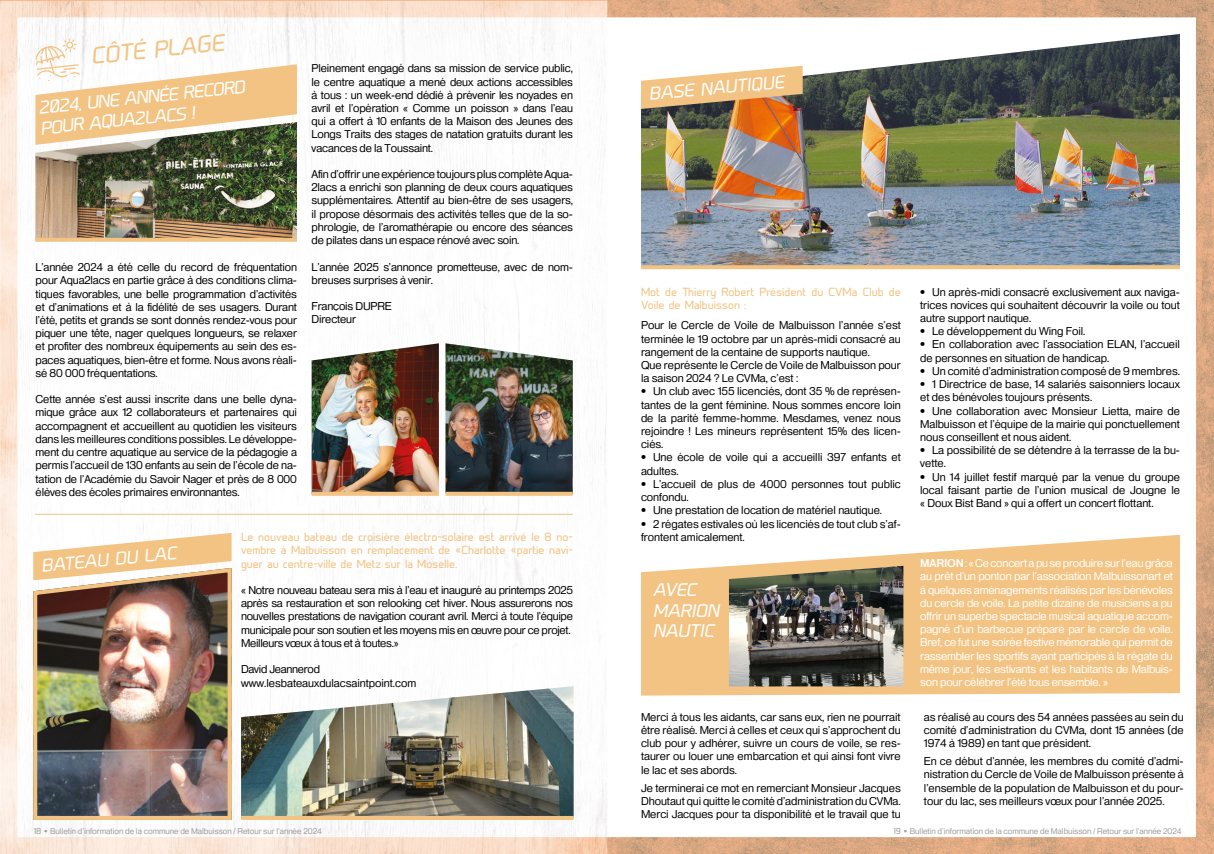
<style>
.page{position:relative;width:1214px;height:854px;background:#fff}
.page>*{position:absolute;margin:0;border:0;box-sizing:border-box;transform-origin:0 0}
.t1{font:italic 22px "Prime";color:#f2c382}
.t2{font:italic 17px/20.4px "Prime";color:#fff}
.t3{font:11px/13.2px "Heldustry FT";color:#000;text-align:justify}
.t4{font:11px/13.2px "Heldustry FT";letter-spacing:-.01em;color:#fff;text-align:justify}
.t5{font:11px/13.2px "Heldustry FT";letter-spacing:-.02em;color:#000}
.t6{font:11px/13.2px "Prime";color:#f2c382;text-align:justify}
.t7{font:8px "Heldustry FT";color:#9d9d9c}
.s1{font-weight:600}
.s2{font-family:"Prime"}
.s3{font-family:"Helvetica"}
</style>
<div class="page">
<img style="left:0;top:0;width:1213px;height:853px">
<img style="left:35px;top:145px;width:262px;height:93px">
<img style="left:241px;top:686px;width:332px;height:129px">
<svg style="left:35px;top:238px;width:262px;height:4px"></svg>
<svg style="left:241px;top:815px;width:332px;height:4px"></svg>
<img style="left:311px;top:343px;width:128px;height:148px">
<img style="left:445px;top:343px;width:127px;height:148px">
<svg style="left:311px;top:491px;width:128px;height:4px"></svg>
<svg style="left:445px;top:491px;width:127px;height:4px"></svg>
<svg style="left:33px;top:532px;width:198px;height:33px"></svg>
<hr style="left:35px;top:513px;width:537px;height:1px;background:#f2c382">
<svg style="left:641px;top:534px;width:538px;height:161px;fill:#f2c382"></svg>
<img style="left:641px;top:34px;width:538px;height:231px">
<svg style="left:641px;top:265px;width:538px;height:4px;fill:#f2c382"></svg>
<img style="left:729px;top:565px;width:174px;height:121px">
<svg style="left:641px;top:66px;width:161px;height:43px"></svg>
<img style="left:31px;top:565px;width:202px;height:256px">
<svg style="left:35px;top:38px;width:262px;height:107px"></svg>
<h1 class="t1" style="left:89px;top:43px;width:135px;rotate:-6deg">CÔTÉ PLAGE</h1>
<h2 class="t2" style="left:37px;top:98px;width:209px;rotate:-6deg">2024, UNE ANNÉE RECORD<br>POUR AQUA2LACS !</h2>
<p class="t3" style="left:36px;top:260px;width:263px">L’année 2024 a été celle du record de fréquentation pour Aqua2lacs en partie grâce à des conditions clima&shy;tiques favorables, une belle programmation d’activités et d’animations et à la fidélité de ses usagers. Durant l’été, petits et grands se sont donnés rendez-vous pour piquer une tête, nager quelques longueurs, se relaxer et profiter des nombreux équipements au sein des es&shy;paces aquatiques, bien-être et forme. Nous avons réali&shy;sé 80 000 fréquentations.</p>
<p class="t3" style="left:36px;top:392px;width:263px">Cette année s’est aussi inscrite dans une belle dyna&shy;mique grâce aux 12 collaborateurs et partenaires qui accompagnent et accueillent au quotidien les visiteurs dans les meilleures conditions possibles. Le développe&shy;ment du centre aquatique au service de la pédagogie a permis l’accueil de 130 enfants au sein de l’école de na&shy;tation de l’Académie du Savoir Nager et près de 8 000 élèves des écoles primaires environnantes.</p>
<p class="t3" style="left:311px;top:62px;width:263px">Pleinement engagé dans sa mission de service public, le centre aquatique a mené deux actions accessibles à tous : un week-end dédié à prévenir les noyades en avril et l’opération « Comme un poisson » dans l’eau qui a offert à 10 enfants de la Maison des Jeunes des Longs Traits des stages de natation gratuits durant les vacances de la Toussaint.</p>
<p class="t3" style="left:311px;top:167px;width:263px">Afin d’offrir une expérience toujours plus complète Aqua-2lacs a enrichi son planning de deux cours aquatiques supplémentaires. Attentif au bien-être de ses usagers, il propose désormais des activités telles que de la so&shy;phrologie, de l’aromathérapie ou encore des séances de pilates dans un espace rénové avec soin.</p>
<p class="t3" style="left:311px;top:260px;width:263px">L’année 2025 s’annonce prometteuse, avec de nom&shy;breuses surprises à venir.</p>
<p class="t3" style="left:311px;top:299px;width:82px">François DUPRE<br>Directeur</p>
<h2 class="t2" style="left:40px;top:555px;width:137px;rotate:-5deg">BATEAU DU LAC</h2>
<p class="t6" style="left:241px;top:530px;width:333px">Le nouveau bateau de croisière électro-solaire est arrivé le 8 no&shy;vembre à Malbuisson en remplacement de « Charlotte partie navi&shy;guer au centre-ville de Metz sur la Moselle.</p>
<p class="t5" style="left:241px;top:583px;width:333px">« Notre nouveau bateau sera mis à l’eau et inauguré au printemps 2025 après sa restauration et son relooking cet hiver. Nous assurerons nos nouvelles prestations de navigation courant avril. Merci à toute l’équipe municipale pour son soutien et les moyens mis en œuvre pour ce projet.<br>Meilleurs vœux à tous et à toutes.»</p>
<p class="t3" style="left:241px;top:662px;width:176px">David Jeannerod www.lesbateauxdulacsaintpoint.com</p>
<h2 class="t2" style="left:648px;top:84px;width:137px;rotate:-5deg">BASE NAUTIQUE</h2>
<p class="t6" style="left:641px;top:285px;width:261px">Mot de Thierry Robert Président du CVMa Club de<br>Voile de Malbuisson :</p>
<p class="t3" style="left:641px;top:318px;width:261px;text-align:left">Pour le Cercle de Voile de Malbuisson l’année s’est terminée le 19 octobre par un après-midi consacré au rangement de la centaine de supports nautique.<br>Que représente le Cercle de Voile de Malbuisson pour la saison 2024 ? Le CVMa, c’est :</p>
<p class="t3" style="left:641px;top:384px;width:261px">• Un club avec 155 licenciés, dont 35 % de représen&shy;tantes de la gent féminine. Nous sommes encore loin de la parité femme-homme. Mesdames, venez nous rejoindre ! Les mineurs représentent 15% des licen&shy;ciés.</p>
<p class="t3" style="left:641px;top:450px;width:261px">• Une école de voile qui a accueilli 397 enfants et adultes.</p>
<p class="t3" style="left:641px;top:477px;width:261px">• L’accueil de plus de 4000 personnes tout public confondu.</p>
<p class="t3" style="left:641px;top:503px;width:242px">• Une prestation de location de matériel nautique.</p>
<p class="t3" style="left:641px;top:516px;width:261px">• 2 régates estivales où les licenciés de tout club s’af&shy;frontent amicalement.</p>
<h2 class="t2" style="left:653px;top:579px;width:71px">AVEC<br>MARION<br>NAUTIC</h2>
<p class="t3" style="left:641px;top:710px;width:261px">Merci à tous les aidants, car sans eux, rien ne pourrait être réalisé. Merci à celles et ceux qui s’approchent du club pour y adhérer, suivre un cours de voile, se res&shy;taurer ou louer une embarcation et qui ainsi font vivre le lac et ses abords.</p>
<p class="t3" style="left:641px;top:780px;width:261px">Je terminerai ce mot en remerciant Monsieur Jacques Dhoutaut qui quitte le comité d’administration du CVMa.<br>Merci Jacques pour ta disponibilité et le travail que tu</p>
<p class="t3" style="left:920px;top:285px;width:261px">• Un après-midi consacré exclusivement aux naviga&shy;trices novices qui souhaitent découvrir la voile ou tout autre support nautique.</p>
<p class="t3" style="left:920px;top:324px;width:167px">• Le développement du Wing Foil.</p>
<p class="t3" style="left:920px;top:338px;width:261px">• En collaboration avec l’association ELAN, l’accueil de personnes en situation de handicap.</p>
<p class="t3" style="left:920px;top:364px;width:261px">• Un comité d’administration composé de 9 membres.</p>
<p class="t3" style="left:920px;top:377px;width:261px">• 1 Directrice de base, 14 salariés saisonniers locaux et des bénévoles toujours présents.</p>
<p class="t3" style="left:920px;top:404px;width:261px">• Une collaboration avec Monsieur Lietta, maire de Malbuisson et l’équipe de la mairie qui ponctuellement nous conseillent et nous aident.</p>
<p class="t3" style="left:920px;top:443px;width:261px">• La possibilité de se détendre à la terrasse de la bu&shy;vette.</p>
<p class="t3" style="left:920px;top:470px;width:261px">• Un 14 juillet festif marqué par la venue du groupe local faisant partie de l’union musical de Jougne le « Doux Bist Band » qui a offert un concert flottant.</p>
<p class="t4" style="left:920px;top:556px;width:254px"><span class="s1">MARION</span> : « Ce concert a pu se produire sur l’eau grâce au prêt d’un ponton par l’association Malbuissonart et à quelques aménagements réalisés par les bénévoles du cercle de voile. La petite dizaine de musiciens a pu offrir un superbe spectacle musical aquatique accom&shy;pagné d’un barbecue préparé par le cercle de voile.<br>Bref, ce fut une soirée festive mémorable qui permit de rassembler les sportifs ayant participés à la régate du même jour, les estivants et les habitants de Malbuis&shy;son pour célébrer l’été tous ensemble. »</p>
<p class="t3" style="left:923px;top:710px;width:261px">as réalisé au cours des 54 années passées au sein du comité d’administration du CVMa, dont 15 années (de 1974 à 1989) en tant que président.</p>
<p class="t3" style="left:923px;top:754px;width:261px">En ce début d’année, les membres du comité d’admi&shy;nistration du Cercle de Voile de Malbuisson présente à l’ensemble de la population de Malbuisson et du pour&shy;tour du lac, ses meilleurs vœux pour l’année 2025.</p>
<p class="t7" style="left:34px;top:826px;width:289px"><span class="s2">18</span> <span class="s3">•</span> Bulletin d’information de la commune de Malbuisson / Retour sur l’année 2024</p>
<p class="t7" style="left:893px;top:825px;width:289px"><span class="s2">19</span> <span class="s3">•</span> Bulletin d’information de la commune de Malbuisson / Retour sur l’année 2024</p>
</div>
